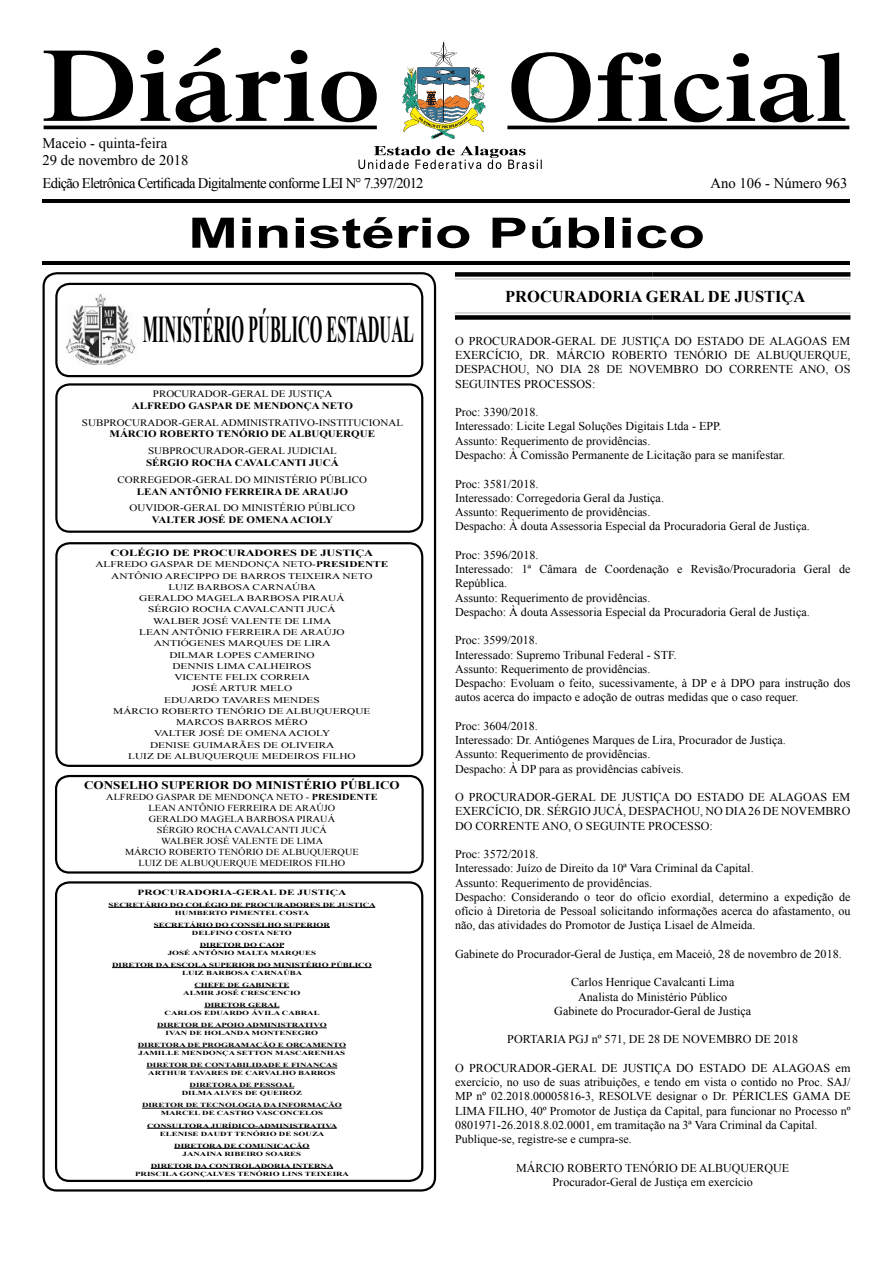
<style>
.page{position:relative;width:893px;height:1263px;background:#fff}
.page>*{position:absolute;margin:0;border:0;box-sizing:border-box;transform-origin:0 0}
.t1{font:700 42px "Arial";color:#000;scale:1.43 1}
.t2{font:700 37.8px "Times New Roman";color:#000;scale:.43 1}
.t3{font:700 16.5px "Times New Roman";color:#000}
.t4{font:14.7px "Times New Roman";letter-spacing:-.05em;color:#000}
.t5{font:14.7px/17.5px "Times New Roman";color:#000}
.t6{font:12px/14.2px "Times New Roman";color:#000}
.t7{font:700 11.7px "Times New Roman";color:#000;scale:1.12 1}
.t8{font:9.75px "Times New Roman";color:#000;scale:1.12 1}
.t9{font:700 9.75px "Times New Roman";color:#000;scale:1.12 1}
.t10{font:700 9.45px "Times New Roman";color:#000;scale:1.31 1}
.t11{font:9.15px/10.9px "Times New Roman";color:#000;text-align:center;scale:1.12 1}
.t12{font:8.7px/11.2px "Times New Roman";color:#000;text-align:center;scale:1.31 1}
.t13{font:700 7.95px "Times New Roman";color:#000;scale:1.43 1}
.t14{font:700 6.3px/7.9px "Times New Roman";color:#000;text-align:center;scale:1.43 1}
.s1{font-weight:700}
</style>
<div class="page">
<hr style="left:507px;top:126px;width:342px;height:3px;background:#000">
<svg style="left:44px;top:43px;width:801px;height:126px"></svg>
<hr style="left:43px;top:261px;width:807px;height:4px;background:#000">
<hr style="left:43px;top:200px;width:807px;height:3px;background:#000">
<div style="left:455px;top:272px;width:198px;height:5px;background:#000"></div>
<div style="left:653px;top:272px;width:197px;height:5px;background:#000"></div>
<hr style="left:653px;top:312px;width:197px;height:2px;background:#ccc">
<hr style="left:455px;top:278px;width:198px;height:2px;background:#ccc">
<hr style="left:653px;top:278px;width:197px;height:2px;background:#ccc">
<hr style="left:455px;top:312px;width:198px;height:2px;background:#ccc">
<div style="left:455px;top:315px;width:198px;height:5px;background:#000"></div>
<div style="left:653px;top:315px;width:197px;height:5px;background:#000"></div>
<div style="left:43px;top:272px;width:393px;height:919px;border:2px solid #000;border-radius:13px"></div>
<div style="left:55px;top:283px;width:368px;height:94px;border:2px solid #000;border-radius:13px"></div>
<div style="left:55px;top:383px;width:368px;height:150px;border:2px solid #000;border-radius:13px"></div>
<div style="left:55px;top:542px;width:368px;height:225px;border:2px solid #000;border-radius:13px"></div>
<div style="left:55px;top:775px;width:369px;height:98px;border:2px solid #000;border-radius:13px"></div>
<div style="left:55px;top:881px;width:368px;height:301px;border:2px solid #000;border-radius:13px"></div>
<img style="left:66px;top:293px;width:70px;height:71px">
<hr style="left:109px;top:907px;width:266px;height:1px;background:#000">
<hr style="left:154px;top:927px;width:176px;height:1px;background:#000">
<hr style="left:200px;top:947px;width:84px;height:1px;background:#000">
<hr style="left:112px;top:967px;width:260px;height:1px;background:#000">
<hr style="left:194px;top:987px;width:95px;height:1px;background:#000">
<hr style="left:204px;top:1007px;width:75px;height:1px;background:#000">
<hr style="left:157px;top:1027px;width:170px;height:1px;background:#000">
<hr style="left:138px;top:1047px;width:208px;height:1px;background:#000">
<hr style="left:146px;top:1068px;width:191px;height:1px;background:#000">
<hr style="left:190px;top:1088px;width:104px;height:1px;background:#000">
<hr style="left:142px;top:1108px;width:200px;height:1px;background:#000">
<hr style="left:147px;top:1128px;width:190px;height:1px;background:#000">
<hr style="left:174px;top:1148px;width:136px;height:1px;background:#000">
<hr style="left:151px;top:1168px;width:182px;height:1px;background:#000">
<p class="t5" style="left:43px;top:134px;width:147px">Maceio - quinta-feira<br>29 de novembro de 2018</p>
<p class="t4" style="left:43px;top:173px;width:383px">Edição Eletrônica Certificada Digitalmente conforme LEI N° 7.397/2012</p>
<p class="t5" style="left:711px;top:174px;width:138px">Ano 106 - Número 963</p>
<h1 class="t1" style="left:188px;top:205px;width:363px">Ministério Público</h1>
<h2 class="t2" style="left:143px;top:303px;width:632px">MINISTÉRIO PÚBLICO ESTADUAL</h2>
<p class="t8" style="left:153px;top:387px;width:162px">PROCURADOR-GERAL DE JUSTIÇA</p>
<p class="t9" style="left:132px;top:399px;width:199px">ALFREDO GASPAR DE MENDONÇA NETO</p>
<p class="t8" style="left:82px;top:416px;width:288px">SUBPROCURADOR-GERAL ADMINISTRATIVO-INSTITUCIONAL</p>
<p class="t9" style="left:110px;top:427px;width:238px">MÁRCIO ROBERTO TENÓRIO DE ALBUQUERQUE</p>
<p class="t8" style="left:148px;top:444px;width:170px">SUBPROCURADOR-GERAL JUDICIAL</p>
<p class="t9" style="left:146px;top:456px;width:174px">SÉRGIO ROCHA CAVALCANTI JUCÁ</p>
<p class="t8" style="left:118px;top:473px;width:224px">CORREGEDOR-GERAL DO MINISTÉRIO PÚBLICO</p>
<p class="t9" style="left:137px;top:485px;width:190px">LEAN ANTÔNIO FERREIRA DE ARAUJO</p>
<p class="t8" style="left:129px;top:502px;width:203px">OUVIDOR-GERAL DO MINISTÉRIO PÚBLICO</p>
<p class="t9" style="left:152px;top:513px;width:163px">VALTER JOSÉ DE OMENA ACIOLY</p>
<p class="t10" style="left:111px;top:546px;width:202px">COLÉGIO DE PROCURADORES DE JUSTIÇA</p>
<p class="t12" style="left:95px;top:559px;width:225px">ALFREDO GASPAR DE MENDONÇA NETO-<span class="s1">PRESIDENTE<br></span>ANTÔNIO ARECIPPO DE BARROS TEIXEIRA NETO<br>LUIZ BARBOSA CARNAÚBA<br>GERALDO MAGELA BARBOSA PIRAUÁ<br>SÉRGIO ROCHA CAVALCANTI JUCÁ<br>WALBER JOSÉ VALENTE DE LIMA<br>LEAN ANTÔNIO FERREIRA DE ARAÚJO<br>ANTIÓGENES MARQUES DE LIRA<br>DILMAR LOPES CAMERINO<br>DENNIS LIMA CALHEIROS<br>VICENTE FELIX CORREIA<br>JOSÉ ARTUR MELO<br>EDUARDO TAVARES MENDES<br>MÁRCIO ROBERTO TENÓRIO DE ALBUQUERQUE<br>MARCOS BARROS MÉRO<br>VALTER JOSÉ DE OMENA ACIOLY<br>DENISE GUIMARÃES DE OLIVEIRA<br>LUIZ DE ALBUQUERQUE MEDEIROS FILHO</p>
<p class="t7" style="left:84px;top:777px;width:283px">CONSELHO SUPERIOR DO MINISTÉRIO PÚBLICO</p>
<p class="t11" style="left:106px;top:792px;width:244px">ALFREDO GASPAR DE MENDONÇA NETO - <span class="s1">PRESIDENTE </span>LEAN ANTÔNIO FERREIRA DE ARAÚJO<br>GERALDO MAGELA BARBOSA PIRAUÁ<br>SÉRGIO ROCHA CAVALCANTI JUCÁ<br>WALBER JOSÉ VALENTE DE LIMA<br>MÁRCIO ROBERTO TENÓRIO DE ALBUQUERQUE<br>LUIZ DE ALBUQUERQUE MEDEIROS FILHO</p>
<p class="t13" style="left:138px;top:886px;width:147px">PROCURADORIA-GERAL DE JUSTIÇA</p>
<p class="t14" style="left:109px;top:900px;width:188px">SECRETÁRIO DO COLÉGIO DE PROCURADORES DE JUSTIÇA<br>HUMBERTO PIMENTEL COSTA</p>
<p class="t14" style="left:154px;top:920px;width:125px">SECRETÁRIO DO CONSELHO SUPERIOR<br>DELFINO COSTA NETO</p>
<p class="t14" style="left:168px;top:940px;width:105px">DIRETOR DO CAOP<br>JOSÉ ANTÔNIO MALTA MARQUES</p>
<p class="t14" style="left:112px;top:961px;width:183px">DIRETOR DA ESCOLA SUPERIOR DO MINISTÉRIO PÚBLICO<br>LUIZ BARBOSA CARNAÚBA</p>
<p class="t14" style="left:183px;top:981px;width:83px">CHEFE DE GABINETE<br>ALMIR JOSÉ CRESCENCIO</p>
<p class="t14" style="left:165px;top:1001px;width:110px">DIRETOR GERAL<br>CARLOS EDUARDO ÁVILA CABRAL</p>
<p class="t14" style="left:157px;top:1021px;width:120px">DIRETOR DE APOIO ADMINISTRATIVO<br>IVAN DE HOLANDA MONTENEGRO</p>
<p class="t14" style="left:138px;top:1041px;width:147px;text-align:left">DIRETORA DE PROGRAMAÇÃO E ORÇAMENTO<br>JAMILLE MENDONÇA SETTON MASCARENHAS</p>
<p class="t14" style="left:146px;top:1061px;width:135px;text-align:left">DIRETOR DE CONTABILIDADE E FINANÇAS<br>ARTHUR TAVARES DE CARVALHO BARROS</p>
<p class="t14" style="left:182px;top:1081px;width:85px">DIRETORA DE PESSOAL<br>DILMA ALVES DE QUEIROZ</p>
<p class="t14" style="left:142px;top:1101px;width:141px">DIRETOR DE TECNOLOGIA DA INFORMAÇÃO<br>MARCEL DE CASTRO VASCONCELOS</p>
<p class="t14" style="left:147px;top:1121px;width:134px">CONSULTORA JURÍDICO-ADMINISTRATIVA<br>ELENISE DAUDT TENÓRIO DE SOUZA</p>
<p class="t14" style="left:174px;top:1141px;width:96px">DIRETORA DE COMUNICAÇÃO<br>JANAINA RIBEIRO SOARES</p>
<p class="t14" style="left:135px;top:1161px;width:151px">DIRETOR DA CONTROLADORIA INTERNA<br>PRISCILA GONÇALVES TENÓRIO LINS TEIXEIRA</p>
<h3 class="t3" style="left:505px;top:285px;width:302px">PROCURADORIA GERAL DE JUSTIÇA</h3>
<p class="t6" style="left:455px;top:334px;width:397px;text-align:justify">O PROCURADOR-GERAL DE JUSTIÇA DO ESTADO DE ALAGOAS EM EXERCÍCIO, DR. MÁRCIO ROBERTO TENÓRIO DE ALBUQUERQUE, DESPACHOU, NO DIA 28 DE NOVEMBRO DO CORRENTE ANO, OS SEGUINTES PROCESSOS:</p>
<p class="t6" style="left:455px;top:405px;width:332px">Proc: 3390/2018.<br>Interessado: Licite Legal Soluções Digitais Ltda - EPP.<br>Assunto: Requerimento de providências.<br>Despacho: À Comissão Permanente de Licitação para se manifestar.</p>
<p class="t6" style="left:455px;top:476px;width:356px">Proc: 3581/2018.<br>Interessado: Corregedoria Geral da Justiça.<br>Assunto: Requerimento de providências.<br>Despacho: À douta Assessoria Especial da Procuradoria Geral de Justiça.</p>
<p class="t6" style="left:455px;top:547px;width:397px">Proc: 3596/2018.<br>Interessado: 1ª Câmara de Coordenação e Revisão/Procuradoria Geral de República.<br>Assunto: Requerimento de providências.<br>Despacho: À douta Assessoria Especial da Procuradoria Geral de Justiça.</p>
<p class="t6" style="left:455px;top:633px;width:397px">Proc: 3599/2018.<br>Interessado: Supremo Tribunal Federal - STF.<br>Assunto: Requerimento de providências.<br>Despacho: Evoluam o feito, sucessivamente, à DP e à DPO para instrução dos autos acerca do impacto e adoção de outras medidas que o caso requer.</p>
<p class="t6" style="left:455px;top:718px;width:332px">Proc: 3604/2018.<br>Interessado: Dr. Antiógenes Marques de Lira, Procurador de Justiça.<br>Assunto: Requerimento de providências.<br>Despacho: À DP para as providências cabíveis.</p>
<p class="t6" style="left:455px;top:790px;width:397px;text-align:justify">O PROCURADOR-GERAL DE JUSTIÇA DO ESTADO DE ALAGOAS EM EXERCÍCIO, DR. SÉRGIO JUCÁ, DESPACHOU, NO DIA 26 DE NOVEMBRO DO CORRENTE ANO, O SEGUINTE PROCESSO:</p>
<p class="t6" style="left:455px;top:847px;width:397px">Proc: 3572/2018.<br>Interessado: Juízo de Direito da 10ª Vara Criminal da Capital.<br>Assunto: Requerimento de providências.<br>Despacho: Considerando o teor do ofício exordial, determino a expedição de ofício à Diretoria de Pessoal solicitando informações acerca do afastamento, ou não, das atividades do Promotor de Justiça Lisael de Almeida.</p>
<p class="t6" style="left:455px;top:946px;width:388px">Gabinete do Procurador-Geral de Justiça, em Maceió, 28 de novembro de 2018.</p>
<p class="t6" style="left:554px;top:975px;width:198px;text-align:center">Carlos Henrique Cavalcanti Lima<br>Analista do Ministério Público<br>Gabinete do Procurador-Geral de Justiça</p>
<p class="t6" style="left:507px;top:1032px;width:292px">PORTARIA PGJ nº 571, DE 28 DE NOVEMBRO DE 2018</p>
<p class="t6" style="left:455px;top:1060px;width:397px">O PROCURADOR-GERAL DE JUSTIÇA DO ESTADO DE ALAGOAS em exercício, no uso de suas atribuições, e tendo em vista o contido no Proc. SAJ/ MP nº 02.2018.00005816-3, RESOLVE designar o Dr. PÉRICLES GAMA DE LIMA FILHO, 40º Promotor de Justiça da Capital, para funcionar no Processo nº 0801971-26.2018.8.02.0001, em tramitação na 3ª Vara Criminal da Capital.<br>Publique-se, registre-se e cumpra-se.</p>
<p class="t6" style="left:516px;top:1160px;width:274px;text-align:center">MÁRCIO ROBERTO TENÓRIO DE ALBUQUERQUE<br>Procurador-Geral de Justiça em exercício</p>
</div>
